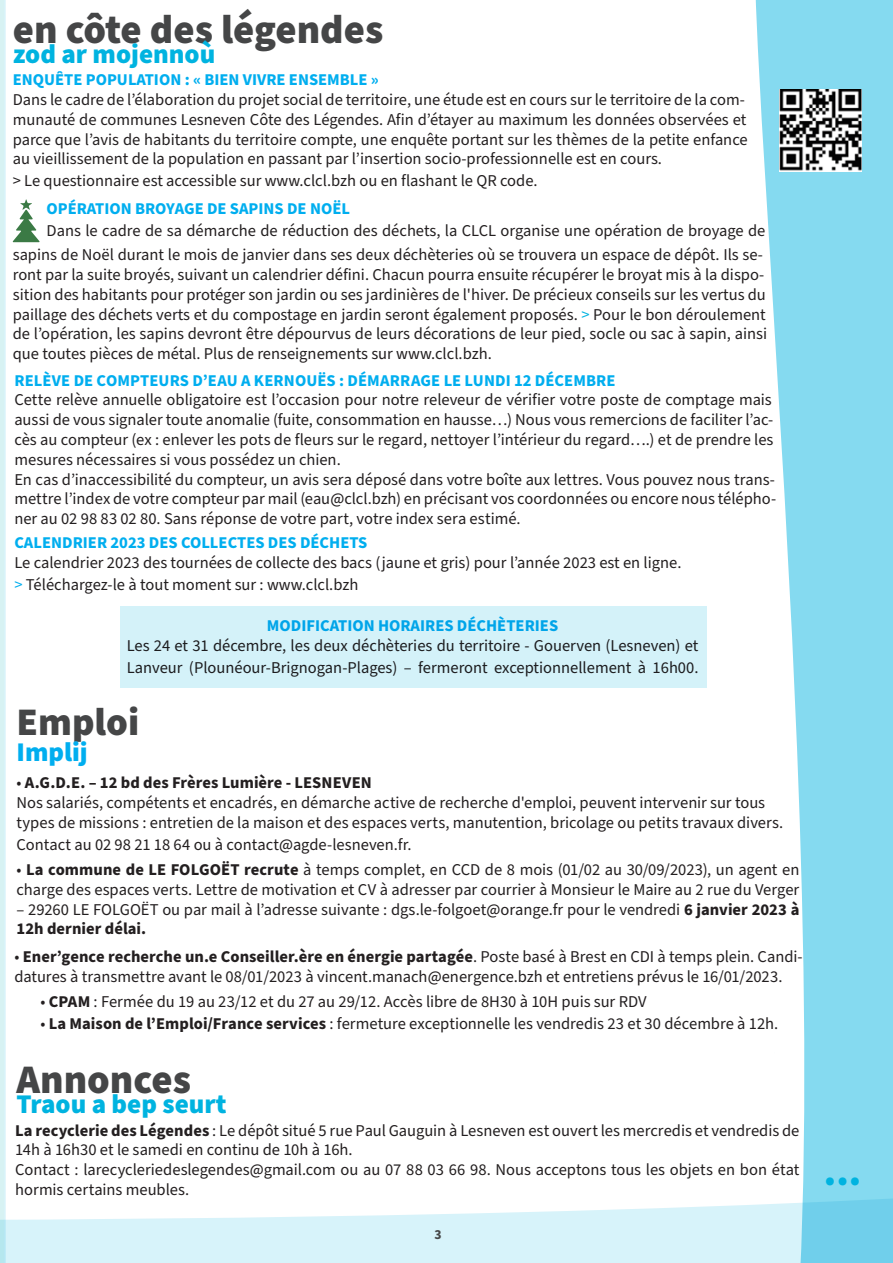
<style>
.page{position:relative;width:893px;height:1263px;background:#fff}
.page>*{position:absolute;margin:0;border:0;box-sizing:border-box;transform-origin:0 0}
.Titre_de_la_newslett{font:900 40.5px "Source Sans Pro";color:#454647}
.Titre_de_la_newslett-2{font:900 39px "Source Sans Pro";color:#454647}
.Corps_de_texte{font:900 39px "Source Sans Pro";color:#00b3e0}
.Titre_de_la_newslett-3{font:900 27px "Source Sans Pro";color:#00b3e0}
.Titre_de_la_newslett-4{font:900 27px "Source Sans Pro";color:#00aeef}
.t1{font:16.5px/19.8px "Source Sans Pro";color:#231f20}
.t2{font:700 16.5px "Source Sans Pro";color:#00aeef}
.t3{font:700 16.5px "Source Sans Pro";letter-spacing:.005em;color:#231f20}
.Numéro_d_en-tête_de{font:700 13.5px "Source Sans Pro";color:#454647}
.s1{color:#00b3e0}
.s2{color:#00aeef}
.s3{font-weight:400}
.s4{font-weight:700}
</style>
<div class="page">
<svg style="left:755px;top:0;width:138px;height:1110px;fill:#85daf0"></svg>
<svg style="left:6px;top:1110px;width:887px;height:153px"></svg>
<svg style="left:0;top:0;width:6px;height:1263px;background:#d8f2f5"></svg>
<svg style="left:13px;top:199px;width:27px;height:43px"></svg>
<img style="left:779px;top:90px;width:82px;height:82px">
<div style="left:120px;top:606px;width:587px;height:81px;background:#d4f2f9"></div>
<p class="Titre_de_la_newslett" style="left:13px;top:2px;width:372px">en côte des légendes</p>
<p class="Titre_de_la_newslett-3" style="left:13px;top:35px;width:204px">zod ar mojennoù</p>
<p class="t2" style="left:13px;top:68px;width:368px">ENQUÊTE POPULATION : « BIEN VIVRE ENSEMBLE »</p>
<p class="t1" style="left:13px;top:90px;width:736px">Dans le cadre de l’élaboration du projet social de territoire, une étude est en cours sur le territoire de la com&shy;munauté de communes Lesneven Côte des Légendes. Afin d’étayer au maximum les données observées et parce que l’avis de habitants du territoire compte, une enquête portant sur les thèmes de la petite enfance au vieillissement de la population en passant par l’insertion socio-professionnelle est en cours.</p>
<p class="t1" style="left:13px;top:171px;width:526px">&gt; Le questionnaire est accessible sur www.clcl.bzh ou en flashant le QR code.</p>
<p class="t2" style="left:47px;top:197px;width:305px">OPÉRATION BROYAGE DE SAPINS DE NOËL</p>
<p class="t1" style="left:47px;top:221px;width:720px">Dans le cadre de sa démarche de réduction des déchets, la CLCL organise une opération de broyage de</p>
<p class="t1" style="left:13px;top:245px;width:756px">sapins de Noël durant le mois de janvier dans ses deux déchèteries où se trouvera un espace de dépôt. Ils se&shy;ront par la suite broyés, suivant un calendrier défini. Chacun pourra ensuite récupérer le broyat mis à la dispo&shy;sition des habitants pour protéger son jardin ou ses jardinières de l'hiver. De précieux conseils sur les vertus du paillage des déchets verts et du compostage en jardin seront également proposés. <span class="s1">&gt;</span> Pour le bon déroulement de l’opération, les sapins devront être dépourvus de leurs décorations de leur pied, socle ou sac à sapin, ainsi que toutes pièces de métal. Plus de renseignements sur www.clcl.bzh.</p>
<p class="t2" style="left:14px;top:369px;width:603px">RELÈVE DE COMPTEURS D’EAU A KERNOUËS : DÉMARRAGE LE LUNDI 12 DÉCEMBRE</p>
<p class="t1" style="left:14px;top:390px;width:761px;text-align:justify">Cette relève annuelle obligatoire est l’occasion pour notre releveur de vérifier votre poste de comptage mais aussi de vous signaler toute anomalie (fuite, consommation en hausse…) Nous vous remercions de faciliter l’ac&shy;cès au compteur (ex : enlever les pots de fleurs sur le regard, nettoyer l’intérieur du regard….) et de prendre les mesures nécessaires si vous possédez un chien.</p>
<p class="t1" style="left:14px;top:470px;width:764px;text-align:justify">En cas d’inaccessibilité du compteur, un avis sera déposé dans votre boîte aux lettres. Vous pouvez nous trans&shy;mettre l’index de votre compteur par mail (eau@clcl.bzh) en précisant vos coordonnées ou encore nous télépho&shy;ner au 02 98 83 02 80. Sans réponse de votre part, votre index sera estimé.</p>
<p class="t2" style="left:14px;top:531px;width:355px">CALENDRIER 2023 DES COLLECTES DES DÉCHETS</p>
<p class="t1" style="left:14px;top:553px;width:669px">Le calendrier 2023 des tournées de collecte des bacs (jaune et gris) pour l’année 2023 est en ligne.</p>
<p class="t1" style="left:14px;top:575px;width:346px"><span class="s2">&gt;</span> Téléchargez-le à tout moment sur : www.clcl.bzh</p>
<p class="t2" style="left:267px;top:615px;width:293px">MODIFICATION HORAIRES DÉCHÈTERIES</p>
<p class="t1" style="left:127px;top:635px;width:573px;line-height:21.6px">Les 24 et 31 décembre, les deux déchèteries du territoire - Gouerven (Lesneven) et<br>Lanveur (Plounéour-Brignogan-Plages) – fermeront exceptionnellement à 16h00.</p>
<p class="Titre_de_la_newslett-2" style="left:16px;top:695px;width:124px">Emploi</p>
<p class="Titre_de_la_newslett-4" style="left:16px;top:733px;width:73px">Implij</p>
<p class="t3" style="left:16px;top:772px;width:357px"><span class="s3">•</span> A.G.D.E. – 12 bd des Frères Lumière - LESNEVEN</p>
<p class="t1" style="left:16px;top:793px;width:768px">Nos salariés, compétents et encadrés, en démarche active de recherche d'emploi, peuvent intervenir sur tous types de missions : entretien de la maison et des espaces verts, manutention, bricolage ou petits travaux divers.</p>
<p class="t1" style="left:16px;top:835px;width:397px">Contact au 02 98 21 18 64 ou à contact@agde-lesneven.fr.</p>
<p class="t1" style="left:16px;top:860px;width:784px">• <span class="s4">La commune de LE FOLGOËT recrute</span> à temps complet, en CCD de 8 mois (01/02 au 30/09/2023), un agent en charge des espaces verts. Lettre de motivation et CV à adresser par courrier à Monsieur le Maire au 2 rue du Verger</p>
<p class="t1" style="left:16px;top:900px;width:784px">– 29260 LE FOLGOËT ou par mail à l’adresse suivante : dgs.le-folgoet@orange.fr pour le vendredi <span class="s4">6 janvier 2023 à<br>12h dernier délai.</span></p>
<p class="t1" style="left:14px;top:947px;width:790px">• <span class="s4">Ener’gence recherche un.e Conseiller.ère en énergie partagée</span>. Poste basé à Brest en CDI à temps plein. Candi&shy;datures à transmettre avant le 08/01/2023 à vincent.manach@energence.bzh et entretiens prévus le 16/01/2023.</p>
<p class="t1" style="left:40px;top:992px;width:608px">• <span class="s4">CPAM</span> : Fermée du 19 au 23/12 et du 27 au 29/12. Accès libre de 8H30 à 10H puis sur RDV</p>
<p class="t1" style="left:40px;top:1014px;width:739px">• <span class="s4">La Maison de l’Emploi/France services</span> : fermeture exceptionnelle les vendredis 23 et 30 décembre à 12h.</p>
<p class="Titre_de_la_newslett" style="left:16px;top:1052px;width:176px">Annonces</p>
<p class="Titre_de_la_newslett-3" style="left:16px;top:1085px;width:212px">Traou a bep seurt</p>
<p class="t1" style="left:15px;top:1121px;width:786px"><span class="s4">La recyclerie des Légendes</span> : Le dépôt situé 5 rue Paul Gauguin à Lesneven est ouvert les mercredis et vendredis de<br>14h à 16h30 et le samedi en continu de 10h à 16h.</p>
<p class="t1" style="left:15px;top:1160px;width:786px">Contact : larecycleriedeslegendes@gmail.com ou au 07 88 03 66 98. Nous acceptons tous les objets en bon état hormis certains meubles.</p>
<p class="Numéro_d_en-tête_de" style="left:435px;top:1225px;width:9px">3</p>
<p class="Corps_de_texte" style="left:824px;top:1145px;width:39px">...</p>
</div>
